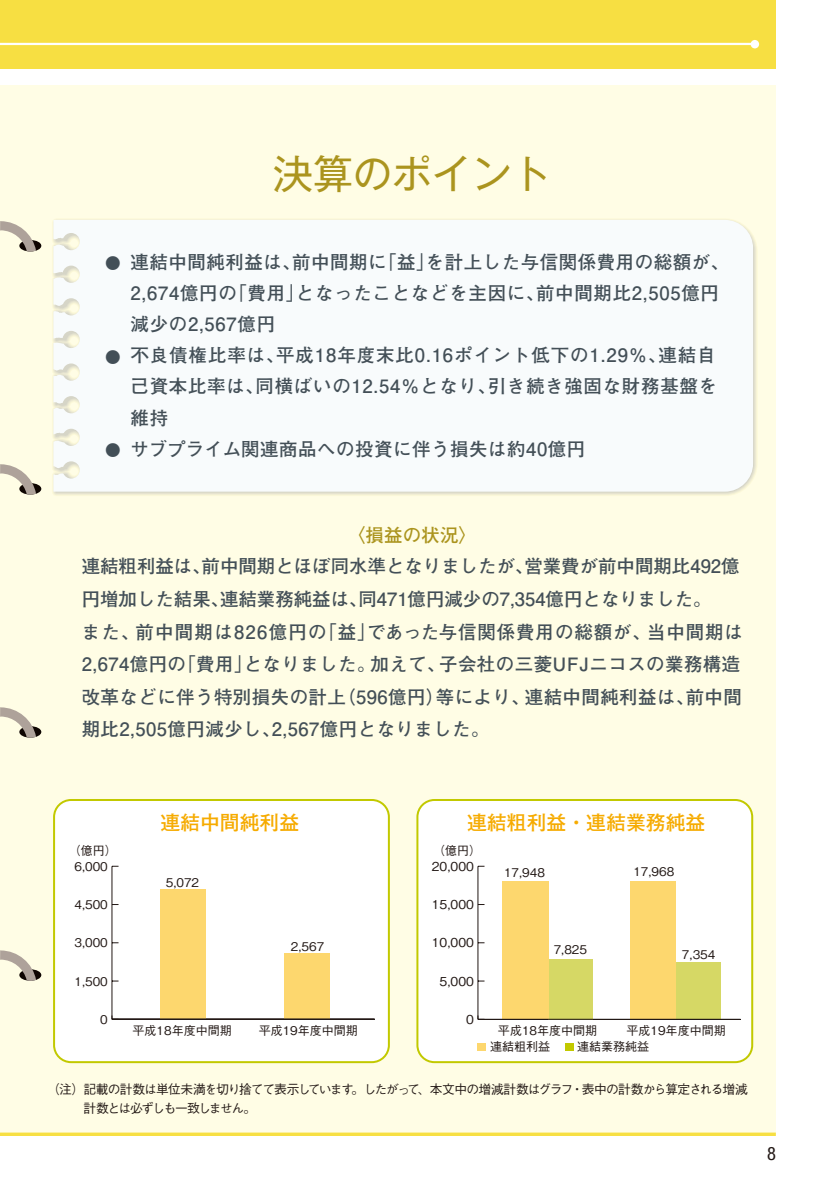
<style>
.page{position:relative;width:840px;height:1191px;background:#fff}
.page>*{position:absolute;margin:0;border:0;box-sizing:border-box;transform-origin:0 0}
.t1{font:39.6px "Gothic MB101 Pro";color:#ab941e}
.t2{font:700 19.8px "Futo Go B101 Pro";color:#f6ab00}
.t3{font:700 18.4px/31.2px "Futo Go B101 Pro";letter-spacing:.03em;color:#434f57}
.t4{font:700 18.4px "Futo Go B101 Pro";color:#434f57}
.t5{font:700 18.4px "Futo Go B101 Pro";letter-spacing:.05em;color:#434f57}
.t6{font:700 18.4px "Futo Go B101 Pro";letter-spacing:.07em;color:#434f57}
.t7{font:700 18.4px "Futo Go B101 Pro";letter-spacing:.015em;color:#ab941e}
.t8{font:700 15.6px "Futo Go B101 Pro";color:#434f57}
.t9{font:500 12.8px/18.4px "Gothic BBB Pro";letter-spacing:-.085em;color:#231916}
.t10{font:500 12.8px "Gothic BBB Pro";letter-spacing:-.065em;color:#231916}
.t11{font:500 12.8px "Gothic BBB Pro";letter-spacing:-.05em;color:#231916}
.t12{font:12.2px "Gothic BBB Pro Medium 90 pv RKSJ H";color:#221815}
.t13{font:12px/16.2px "Gothic BBB Pro Medium 90 pv RKSJ H";color:#221815}
</style>
<div class="page">
<div style="left:0;top:85px;width:775px;height:1049px;background:#fffde5"></div>
<svg style="left:0;top:1132px;width:775px;height:4px;fill:#f7df42"></svg>
<div style="left:19px;top:969px;width:22px;height:11px;background:#0e0501;border-radius:50%"></div>
<svg style="left:0;top:950px;width:36px;height:31px"></svg>
<div style="left:19px;top:726px;width:22px;height:11px;background:#0e0501;border-radius:50%"></div>
<svg style="left:0;top:707px;width:36px;height:31px"></svg>
<div style="left:19px;top:483px;width:22px;height:11px;background:#0e0501;border-radius:50%"></div>
<svg style="left:0;top:464px;width:36px;height:31px"></svg>
<div style="left:19px;top:240px;width:22px;height:11px;background:#0e0501;border-radius:50%"></div>
<svg style="left:0;top:221px;width:36px;height:31px"></svg>
<div style="left:0;top:0;width:775px;height:68px;background:#f7df42"></div>
<div style="left:54px;top:800px;width:334px;height:262px;background:#fff;border-radius:17px"></div>
<div style="left:53px;top:799px;width:336px;height:264px;border:2px solid #c2c900;border-radius:17px"></div>
<div style="left:417px;top:800px;width:334px;height:262px;background:#fff;border-radius:17px"></div>
<div style="left:416px;top:799px;width:336px;height:264px;border:2px solid #c2c900;border-radius:17px"></div>
<hr style="left:112px;top:1019px;width:262px;height:1px;background:#221815">
<hr style="left:112px;top:866px;width:1px;height:153px;background:#221815">
<div style="left:284px;top:953px;width:45px;height:66px;background:#fdd76e"></div>
<div style="left:160px;top:889px;width:45px;height:130px;background:#fdd76e"></div>
<hr style="left:477px;top:866px;width:1px;height:153px;background:#221815">
<svg style="left:477px;top:1015px;width:7px;height:4px"></svg>
<div style="left:676px;top:962px;width:44px;height:57px;background:#d6d865"></div>
<div style="left:630px;top:881px;width:45px;height:138px;background:#fdd76e"></div>
<div style="left:548px;top:959px;width:44px;height:60px;background:#d6d865"></div>
<div style="left:501px;top:881px;width:46px;height:138px;background:#fdd76e"></div>
<div style="left:477px;top:1043px;width:9px;height:7px;background:#fdd76e"></div>
<div style="left:564px;top:1043px;width:9px;height:7px;background:#c2c900"></div>
<div style="left:53px;top:220px;width:699px;height:271px;background:#f8fbfc"></div>
<hr style="left:112px;top:1018px;width:262px;height:1px;background:#221815">
<hr style="left:477px;top:1019px;width:263px;height:1px;background:#221815">
<hr style="left:0;top:43px;width:755px;height:2px;background:#fff">
<div style="left:750px;top:40px;width:8px;height:8px;background:#fff;border-radius:50%"></div>
<h1 class="t1" style="left:273px;top:141px;width:279px">決算のポイント</h1>
<p class="t8" style="left:105px;top:250px;width:17px">●</p>
<p class="t8" style="left:105px;top:344px;width:17px">●</p>
<p class="t8" style="left:105px;top:438px;width:17px">●</p>
<p class="t3" style="left:378px;top:244px;width:58px">「益」</p>
<p class="t3" style="left:425px;top:244px;width:305px">を計上した与信関係費用の総額が、</p>
<p class="t3" style="left:130px;top:244px;width:172px">連結中間純利益は、</p>
<p class="t3" style="left:292px;top:244px;width:96px">前中間期に</p>
<p class="t3" style="left:296px;top:275px;width:250px">となったことなどを主因に、</p>
<p class="t3" style="left:228px;top:275px;width:77px">「費用」</p>
<p class="t3" style="left:535px;top:275px;width:184px">前中間期比2,505億円</p>
<p class="t3" style="left:130px;top:275px;width:146px">2,674億円の<br>減少の2,567億円</p>
<p class="t5" style="left:276px;top:340px;width:391px">平成18年度末比0.16ポイント低下の1.29％、</p>
<p class="t3" style="left:658px;top:337px;width:59px">連結自</p>
<p class="t5" style="left:130px;top:340px;width:155px">不良債権比率は、</p>
<p class="t3" style="left:255px;top:368px;width:242px">同横ばいの12.54％となり、</p>
<p class="t3" style="left:487px;top:368px;width:231px">引き続き強固な財務基盤を</p>
<p class="t3" style="left:130px;top:368px;width:456px">己資本比率は、<br>維持<br>サブプライム関連商品への投資に伴う損失は約40億円</p>
<p class="t7" style="left:347px;top:520px;width:132px">〈損益の状況〈</p>
<p class="t4" style="left:524px;top:552px;width:216px">営業費が前中間期比492億</p>
<p class="t4" style="left:201px;top:552px;width:333px">前中間期とほぼ同水準となりましたが、</p>
<p class="t3" style="left:82px;top:548px;width:130px">連結粗利益は、</p>
<p class="t4" style="left:82px;top:584px;width:149px">円増加した結果、</p>
<p class="t4" style="left:220px;top:584px;width:493px">連結業務純益は同、 471億円減少の7,354億円となりました。</p>
<p class="t3" style="left:82px;top:613px;width:59px">また、</p>
<p class="t3" style="left:318px;top:613px;width:59px">「益」</p>
<p class="t5" style="left:367px;top:617px;width:285px">であった与信関係費用の総額が、</p>
<p class="t6" style="left:135px;top:617px;width:193px">前中間期は826億円の</p>
<p class="t3" style="left:646px;top:613px;width:97px">当中間期は</p>
<p class="t3" style="left:177px;top:646px;width:77px">「費用」</p>
<p class="t3" style="left:439px;top:646px;width:302px">子会社の三菱UFJニコスの業務構造</p>
<p class="t3" style="left:82px;top:646px;width:106px">2,674億円の</p>
<p class="t3" style="left:370px;top:646px;width:77px">加えて、</p>
<p class="t3" style="left:243px;top:646px;width:133px">となりました。</p>
<p class="t3" style="left:272px;top:678px;width:219px;line-height:32.6px;text-indent:-190px">改革などに伴う特別損失の計上<br>2,567億円となりました。</p>
<p class="t3" style="left:337px;top:679px;width:109px">（596億円）</p>
<p class="t3" style="left:435px;top:679px;width:95px">等により、</p>
<p class="t3" style="left:524px;top:679px;width:171px">連結中間純利益は、</p>
<p class="t3" style="left:685px;top:679px;width:58px">前中間</p>
<p class="t3" style="left:82px;top:711px;width:200px">期比2,505億円減少し、</p>
<p class="t2" style="left:160px;top:807px;width:140px">連結中間純利益</p>
<p class="t2" style="left:467px;top:807px;width:240px">連結粗利益・連結業務純益</p>
<p class="t13" style="left:69px;top:841px;width:49px">（億円(</p>
<p class="t13" style="left:433px;top:841px;width:49px">（億円(</p>
<p class="t13" style="left:74px;top:856px;width:35px">6,000</p>
<p class="t13" style="left:166px;top:873px;width:35px">5,072</p>
<p class="t12" style="left:431px;top:856px;width:43px">20,000</p>
<p class="t13" style="left:503px;top:863px;width:42px">17,948</p>
<p class="t13" style="left:633px;top:862px;width:42px">17,968</p>
<p class="t13" style="left:74px;top:895px;width:35px">4,500</p>
<p class="t12" style="left:431px;top:894px;width:43px">15,000</p>
<p class="t13" style="left:74px;top:933px;width:35px">3,000</p>
<p class="t13" style="left:291px;top:936px;width:35px">2,567</p>
<p class="t12" style="left:431px;top:933px;width:43px">10,000</p>
<p class="t13" style="left:553px;top:940px;width:35px">7,825</p>
<p class="t13" style="left:681px;top:945px;width:35px">7,354</p>
<p class="t13" style="left:74px;top:971px;width:35px">1,500</p>
<p class="t12" style="left:439px;top:971px;width:36px">5,000</p>
<p class="t13" style="left:100px;top:1009px;width:9px">0</p>
<p class="t13" style="left:132px;top:1020px;width:101px">平成18年度中間期</p>
<p class="t13" style="left:258px;top:1020px;width:101px">平成19年度中間期</p>
<p class="t12" style="left:466px;top:1009px;width:9px">0</p>
<p class="t13" style="left:576px;top:1020px;width:73px;text-indent:-79px">平成18年度中間期<br>連結業務純益</p>
<p class="t13" style="left:626px;top:1020px;width:101px">平成19年度中間期</p>
<p class="t13" style="left:490px;top:1036px;width:61px">連結粗利益</p>
<p class="t9" style="left:83px;top:1078px;width:272px;text-indent:-36px">（注）記載の計数は単位未満を切り捨てて表示しています計数とは必ずしも一致しません。</p>
<p class="t11" style="left:417px;top:1079px;width:157px">、本文中の増減計数はグラフ</p>
<p class="t10" style="left:570px;top:1079px;width:178px">・表中の計数から算定される増減</p>
<p class="t9" style="left:351px;top:1078px;width:70px">。したがって</p>
</div>
